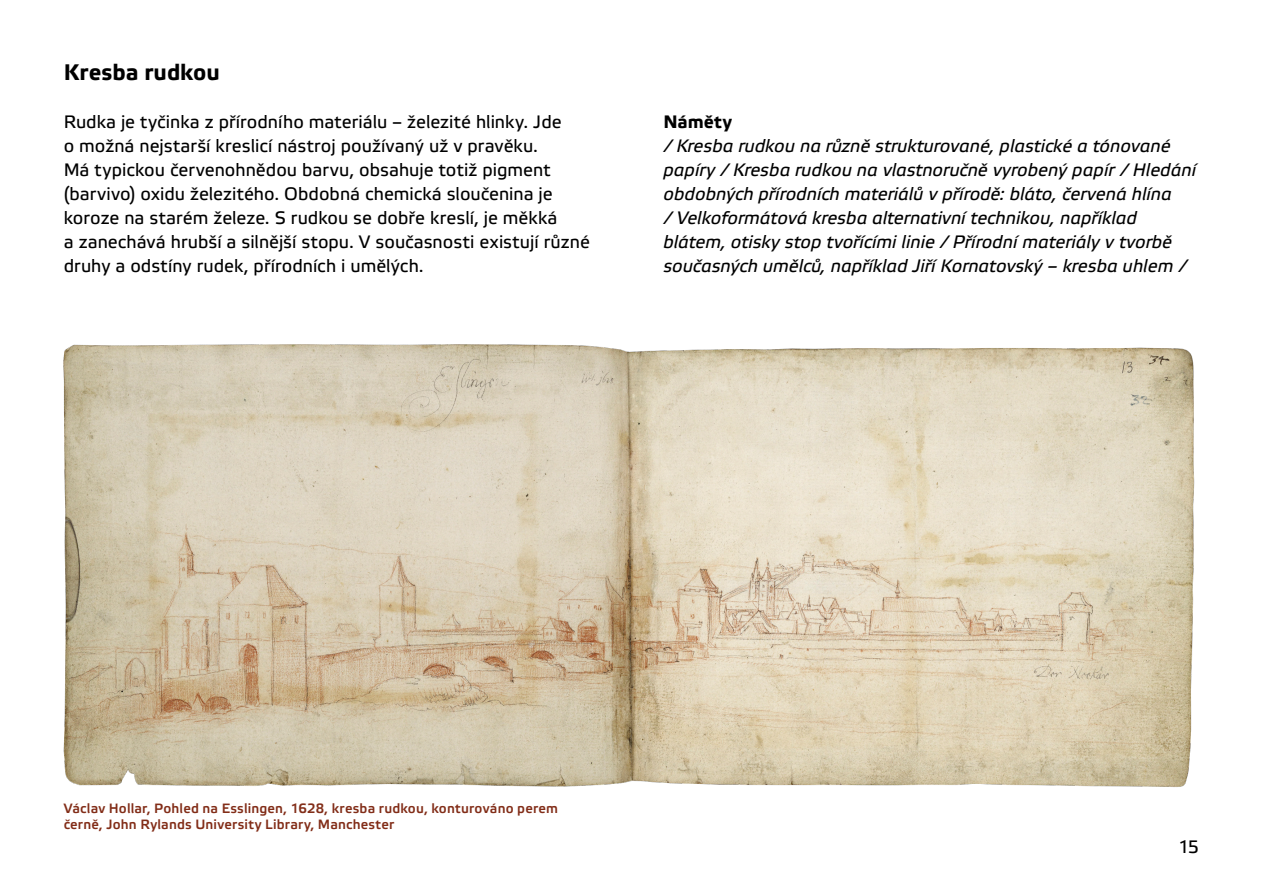
<style>
.page{position:relative;width:1263px;height:893px;background:#fff}
.page>*{position:absolute;margin:0;border:0;box-sizing:border-box;transform-origin:0 0}
.t1{font:700 22.5px "Etelka Text";letter-spacing:.005em;color:#000}
.t2{font:18px/24px "Etelka Text";color:#000}
.t3{font:italic 18px/24px "Etelka Text";color:#000}
.t4{font:700 18px "Etelka Text";color:#000}
.t5{font:500 13.5px/16.2px "Etelka";letter-spacing:.01em;color:#822d18}
</style>
<div class="page">
<img style="left:63px;top:344px;width:1132px;height:443px">
<p class="t1" style="left:64px;top:58px;width:158px">Kresba rudkou</p>
<p class="t2" style="left:64px;top:110px;width:528px">Rudka je tyčinka z přírodního materiálu – železité hlinky. Jde<br>o možná nejstarší kreslicí nástroj používaný už v pravěku.<br>Má typickou červenohnědou barvu, obsahuje totiž pigment (barvivo) oxidu železitého. Obdobná chemická sloučenina je koroze na starém železe. S rudkou se dobře kreslí, je měkká<br>a zanechává hrubší a silnější stopu. V současnosti existují různé druhy a odstíny rudek, přírodních i umělých.</p>
<p class="t4" style="left:663px;top:110px;width:70px">Náměty</p>
<p class="t3" style="left:663px;top:134px;width:534px">/ Kresba rudkou na různě strukturované, plastické a tónované papíry / Kresba rudkou na vlastnoručně vyrobený papír / Hledání obdobných přírodních materiálů v přírodě: bláto, červená hlína<br>/ Velkoformátová kresba alternativní technikou, například blátem, otisky stop tvořícími linie / Přírodní materiály v tvorbě současných umělců, například Jiří Kornatovský – kresba uhlem /</p>
<p class="t5" style="left:64px;top:800px;width:496px">Václav Hollar, Pohled na Esslingen, 1628, kresba rudkou, konturováno perem černě, John Rylands University Library, Manchester</p>
<p class="t2" style="left:1178px;top:835px;width:22px">15</p>
</div>
